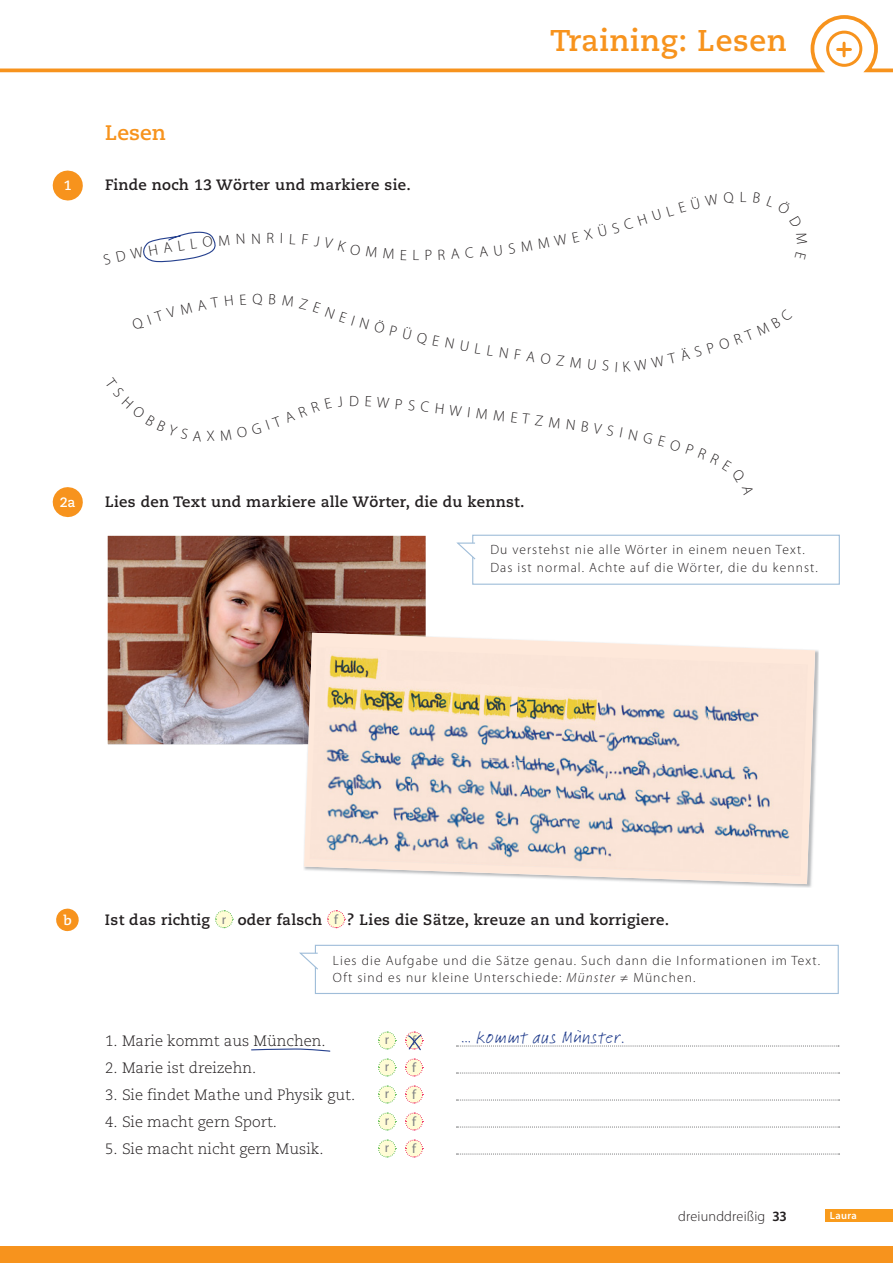
<style>
.page{position:relative;width:893px;height:1263px;background:#fff}
.page>*{position:absolute;margin:0;border:0;box-sizing:border-box;transform-origin:0 0}
.t1{font:700 30px "Caecilia";letter-spacing:.02em;color:#f7931d}
.t2{font:700 21px "Caecilia";color:#f7931d}
.t3{font:18px "Linotype Feltpen";letter-spacing:.03em;color:#25408e}
.t4{font:700 15px "Caecilia";letter-spacing:.02em;color:#231f20}
.t5{font:300 15px "Caecilia";color:#231f20}
.t6{font:300 15px "Myriad Pro";color:#231f20}
.t7{font:300 14.25px "Myriad Pro";letter-spacing:.015em;color:#231f20}
.t8{font:300 13.5px/17.2px "Myriad Pro";letter-spacing:.08em;color:#231f20}
.t9{font:13.5px "Myriad Pro";color:#808285}
.t10{font:700 13.5px "Caecilia";color:#fff}
.t11{font:600 10.5px "Myriad Pro";letter-spacing:.035em;color:#fff}
.s1{font-family:"Myriad Pro";font-weight:400;font-size:13.5px;color:#808285}
.s2{font-style:italic}
</style>
<div class="page">
<svg style="left:456px;top:1045px;width:383px;height:1px"></svg>
<svg style="left:456px;top:1072px;width:383px;height:1px"></svg>
<svg style="left:456px;top:1099px;width:383px;height:1px"></svg>
<svg style="left:456px;top:1126px;width:383px;height:1px"></svg>
<svg style="left:456px;top:1153px;width:383px;height:1px"></svg>
<svg style="left:67px;top:908px;width:279px;height:23px"></svg>
<svg style="left:378px;top:1031px;width:18px;height:19px"></svg>
<svg style="left:378px;top:1058px;width:18px;height:19px"></svg>
<svg style="left:405px;top:1058px;width:18px;height:19px"></svg>
<svg style="left:378px;top:1085px;width:18px;height:19px"></svg>
<svg style="left:405px;top:1085px;width:18px;height:19px"></svg>
<svg style="left:378px;top:1112px;width:18px;height:19px"></svg>
<svg style="left:405px;top:1112px;width:18px;height:19px"></svg>
<svg style="left:378px;top:1139px;width:18px;height:19px"></svg>
<svg style="left:405px;top:1139px;width:18px;height:19px"></svg>
<div style="left:472px;top:535px;width:368px;height:50px;border:1px solid #9fbdd9"></div>
<svg style="left:456px;top:542px;width:20px;height:19px"></svg>
<div style="left:315px;top:945px;width:524px;height:49px;border:1px solid #9fbdd9"></div>
<svg style="left:299px;top:952px;width:19px;height:19px"></svg>
<svg style="left:251px;top:1048px;width:80px;height:4px"></svg>
<svg style="left:405px;top:1031px;width:18px;height:20px"></svg>
<img style="left:108px;top:536px;width:318px;height:208px">
<img style="left:303px;top:650px;width:516px;height:238px">
<svg style="left:304px;top:633px;width:511px;height:251px;fill:#fee8da"></svg>
<img style="left:313px;top:647px;width:102px;height:106px">
<img style="left:411px;top:651px;width:102px;height:106px">
<img style="left:509px;top:654px;width:103px;height:106px">
<img style="left:608px;top:657px;width:102px;height:106px">
<div style="left:706px;top:661px;width:102px;height:109px;background:#fae5d7"></div>
<img style="left:310px;top:753px;width:101px;height:109px">
<img style="left:408px;top:757px;width:102px;height:109px">
<img style="left:506px;top:760px;width:102px;height:109px">
<img style="left:604px;top:763px;width:102px;height:110px">
<img style="left:702px;top:767px;width:102px;height:109px">
<img style="left:326px;top:646px;width:61px;height:1px">
<img style="left:324px;top:647px;width:63px;height:33px">
<img style="left:361px;top:680px;width:43px;height:35px">
<img style="left:326px;top:678px;width:60px;height:5px">
<img style="left:509px;top:687px;width:67px;height:36px">
<img style="left:404px;top:680px;width:57px;height:36px">
<img style="left:402px;top:681px;width:13px;height:33px">
<img style="left:324px;top:680px;width:30px;height:33px">
<img style="left:352px;top:682px;width:11px;height:31px">
<svg style="left:354px;top:679px;width:9px;height:3px"></svg>
<img style="left:448px;top:683px;width:39px;height:35px">
<img style="left:448px;top:683px;width:13px;height:33px">
<img style="left:479px;top:685px;width:39px;height:35px">
<img style="left:509px;top:686px;width:9px;height:34px">
<img style="left:479px;top:684px;width:8px;height:34px">
<img style="left:565px;top:688px;width:37px;height:36px">
<img style="left:563px;top:689px;width:15px;height:34px">
<div style="left:825px;top:1209px;width:68px;height:13px;background:#f99b1c"></div>
<svg style="left:0;top:15px;width:893px;height:58px"></svg>
<div style="left:2px;top:1246px;width:891px;height:16px;background:#f7931d"></div>
<svg style="left:68px;top:171px;width:148px;height:92px"></svg>
<h2 class="t2" style="left:105px;top:123px;width:62px">Lesen</h2>
<p class="t10" style="left:64px;top:180px;width:9px">1</p>
<p class="t4" style="left:105px;top:179px;width:307px">Finde noch 13 Wörter und markiere sie.</p>
<p class="t6" style="left:267px;top:232px;width:9px">R</p>
<p class="t6" style="left:252px;top:293px;width:12px">Q</p>
<h1 class="t1" style="left:550px;top:28px;width:238px">Training: Lesen</h1>
<p class="t6" style="left:740px;top:191px;width:8px">L</p>
<p class="t6" style="left:436px;top:402px;width:110px;rotate:7deg">HWIMMETZ</p>
<p class="t10" style="left:60px;top:496px;width:17px">2a</p>
<p class="t4" style="left:105px;top:495px;width:421px">Lies den Text und markiere alle Wörter, die du kennst.</p>
<p class="t8" style="left:490px;top:542px;width:329px">Du verstehst nie alle Wörter in einem neuen Text.<br>Das ist normal. Achte auf die Wörter, die du kennst.</p>
<p class="t10" style="left:64px;top:914px;width:10px">b</p>
<p class="t4" style="left:105px;top:913px;width:566px">Ist das richtig <span class="s1">r</span> oder falsch <span class="s1">f</span> ? Lies die Sätze, kreuze an und korrigiere.</p>
<p class="t8" style="left:333px;top:952px;width:489px">Lies die Aufgabe und die Sätze genau. Such dann die Informationen im Text.<br>Oft sind es nur kleine Unterschiede: <span class="s2">Münster</span> ≠ München.</p>
<p class="t5" style="left:105px;top:1034px;width:222px">1. Marie kommt aus München.</p>
<p class="t9" style="left:385px;top:1034px;width:6px">r</p>
<p class="t9" style="left:412px;top:1035px;width:5px">f</p>
<h3 class="t3" style="left:461px;top:1031px;width:166px">… kommt aus Münster.</h3>
<p class="t5" style="left:105px;top:1061px;width:153px">2. Marie ist dreizehn.</p>
<p class="t9" style="left:385px;top:1061px;width:6px">r</p>
<p class="t9" style="left:412px;top:1062px;width:5px">f</p>
<p class="t5" style="left:105px;top:1088px;width:252px">3. Sie findet Mathe und Physik gut.</p>
<p class="t9" style="left:385px;top:1088px;width:6px">r</p>
<p class="t9" style="left:412px;top:1089px;width:5px">f</p>
<p class="t5" style="left:105px;top:1115px;width:174px">4. Sie macht gern Sport.</p>
<p class="t9" style="left:385px;top:1115px;width:6px">r</p>
<p class="t9" style="left:412px;top:1116px;width:5px">f</p>
<p class="t5" style="left:105px;top:1142px;width:220px">5. Sie macht nicht gern Musik.</p>
<p class="t9" style="left:385px;top:1142px;width:6px">r</p>
<p class="t9" style="left:412px;top:1143px;width:5px">f</p>
<p class="t7" style="left:678px;top:1211px;width:89px">dreiunddreißig</p>
<p class="t11" style="left:830px;top:1212px;width:29px">Laura</p>
</div>
